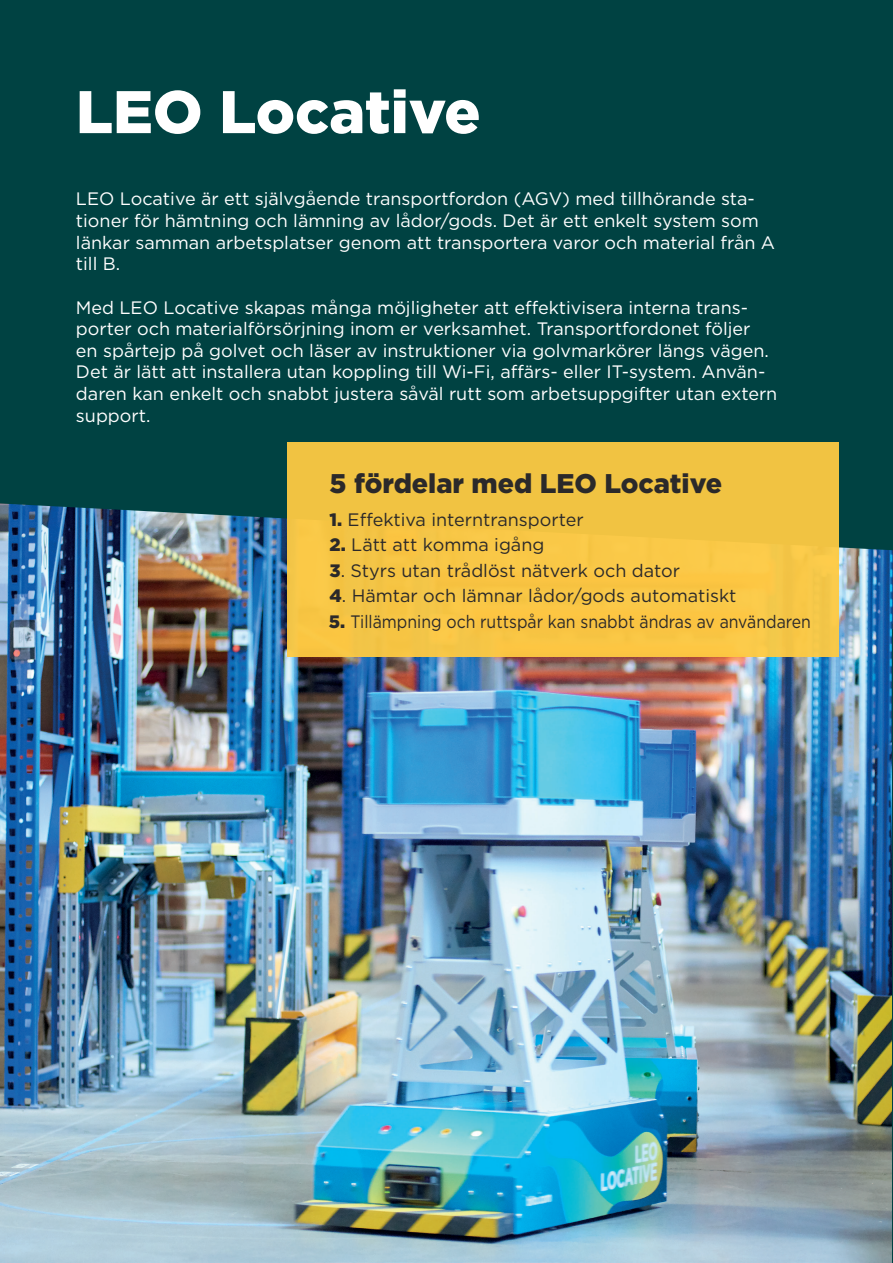
<style>
.page{position:relative;width:893px;height:1263px;background:#fff}
.page>*{position:absolute;margin:0;border:0;box-sizing:border-box;transform-origin:0 0}
.t1{font:900 60px "Gotham";color:#fff}
.t2{font:900 27px "Gotham";color:#2b292a}
.t3{font:18px/21.6px "Gotham";color:#fff}
.t4{font:18px "Gotham";color:#2b292a}
.t5{font:18px "Gotham";color:#2b292a;scale:.88 1}
.s1{font-weight:900}
</style>
<div class="page">
<img style="left:1px;top:550px;width:892px;height:712px">
<div style="left:0;top:0;width:893px;height:550px;background:#004242"></div>
<div style="left:287px;top:442px;width:552px;height:215px;background:#f3c342"></div>
<hr style="left:892px;top:629px;width:1px;height:634px;background:#004242">
<h1 class="t1" style="left:76px;top:71px;width:406px">LEO Locative</h1>
<p class="t3" style="left:76px;top:188px;width:701px">LEO Locative är ett självgående transportfordon (AGV) med tillhörande sta&shy;tioner för hämtning och lämning av lådor/gods. Det är ett enkelt system som länkar samman arbetsplatser genom att transportera varor och material från A till B.</p>
<p class="t3" style="left:76px;top:296px;width:703px">Med LEO Locative skapas många möjligheter att effektivisera interna trans&shy;porter och materialförsörjning inom er verksamhet. Transportfordonet följer<br>en spårtejp på golvet och läser av instruktioner via golvmarkörer längs vägen.<br>Det är lätt att installera utan koppling till Wi-Fi, affärs- eller IT-system. Använ&shy;daren kan enkelt och snabbt justera såväl rutt som arbetsuppgifter utan extern support.</p>
<h2 class="t2" style="left:330px;top:465px;width:394px">5 fördelar med LEO Locative</h2>
<p class="t4" style="left:330px;top:508px;width:256px"><span class="s1">1.</span> Effektiva interntransporter</p>
<p class="t4" style="left:330px;top:533px;width:216px"><span class="s1">2.</span> Lätt att komma igång</p>
<p class="t4" style="left:330px;top:559px;width:352px"><span class="s1">3</span>. Styrs utan trådlöst nätverk och dator</p>
<p class="t4" style="left:330px;top:584px;width:408px"><span class="s1">4</span>. Hämtar och lämnar lådor/gods automatiskt</p>
<p class="t5" style="left:329px;top:610px;width:550px"><span class="s1">5.</span> Tillämpning och ruttspår kan snabbt ändras av användaren</p>
</div>
